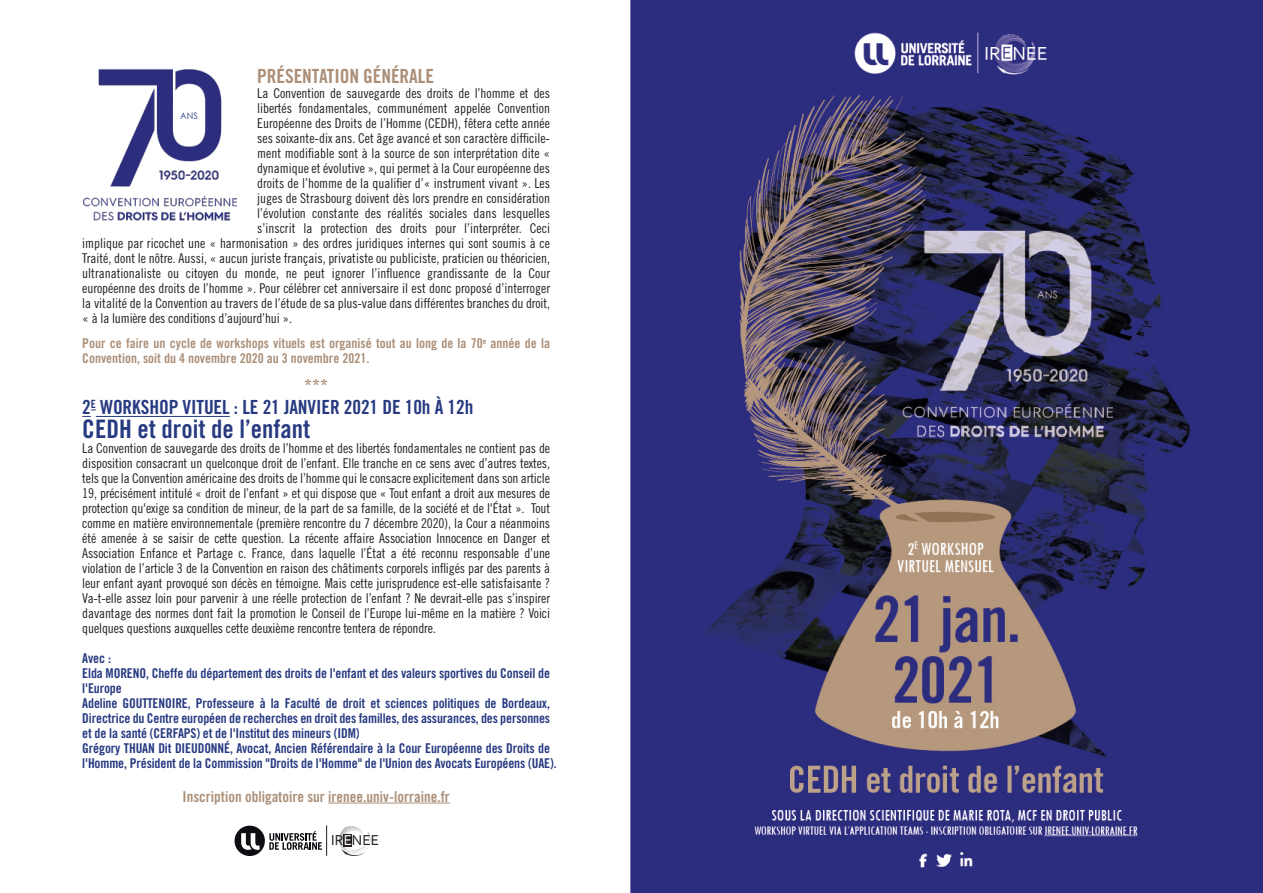
<style>
.page{position:relative;width:1263px;height:893px;background:#fff}
.page>*{position:absolute;margin:0;border:0;box-sizing:border-box;transform-origin:0 0}
.t1{font:25.5px "Trade Gothic LT Std Bd Cn 20";color:#273a81}
.t2{font:19.5px "Trade Gothic LT Std Bd Cn 20";letter-spacing:-.005em;color:#273a81}
.t3{font:19.5px "Trade Gothic LT Std Bd Cn 20";letter-spacing:-.005em;color:#ab8f78}
.t4{font:18px "Trade Gothic LT Std Bd Cn 20";color:#ab8f78}
.t5{font:15.15px "Corbel";color:#231f20}
.t6{font:15px "Trade Gothic LT Std Bd Cn 20";color:#ab8f78}
.t7{font:13.5px/15px "Trade Gothic LT Std Cn 18";color:#231f20;text-align:justify}
.t8{font:13.5px/15px "Trade Gothic LT Std Bd Cn 20";letter-spacing:-.01em;color:#273a81}
.t9{font:13.5px/15px "Trade Gothic LT Std Bd Cn 20";color:#ab8f78}
.t10{font:8.85px "Century Gothic";color:#273a81}
.s1{color:#fff}
</style>
<div class="page">
<hr style="left:96px;top:416px;width:134px;height:1px;background:#273a81">
<hr style="left:328px;top:803px;width:122px;height:1px;background:#ab8f78">
<img style="left:83px;top:69px;width:153px;height:151px">
<svg style="left:339px;top:826px;width:32px;height:30px"></svg>
<svg style="left:269px;top:831px;width:53px;height:19px"></svg>
<div style="left:235px;top:826px;width:30px;height:30px;background:#0f0c12;border-radius:50%"></div>
<svg style="left:241px;top:833px;width:19px;height:17px"></svg>
<hr style="left:326px;top:825px;width:1px;height:31px;background:#231f20">
<img style="left:631px;top:0;width:632px;height:893px">
<h2 class="t3" style="left:257px;top:64px;width:178px">PRÉSENTATION GÉNÉRALE</h2>
<p class="t7" style="left:257px;top:85px;width:294px">La Convention de sauvegarde des droits de l’homme et des</p>
<p class="t7" style="left:257px;top:100px;width:294px">libertés fondamentales, communément appelée Convention</p>
<p class="t7" style="left:257px;top:115px;width:294px">Européenne des Droits de l’Homme (CEDH), fêtera cette année</p>
<p class="t7" style="left:257px;top:130px;width:294px">ses soixante-dix ans. Cet âge avancé et son caractère difficile-</p>
<p class="t7" style="left:257px;top:145px;width:294px">ment modifiable sont à la source de son interprétation dite «</p>
<p class="t7" style="left:257px;top:160px;width:294px">dynamique et évolutive », qui permet à la Cour européenne des</p>
<p class="t7" style="left:257px;top:175px;width:294px">droits de l’homme de la qualifier d’« instrument vivant ». Les</p>
<p class="t7" style="left:257px;top:190px;width:294px">juges de Strasbourg doivent dès lors prendre en considération</p>
<p class="t7" style="left:257px;top:205px;width:294px">l’évolution constante des réalités sociales dans lesquelles</p>
<p class="t7" style="left:257px;top:220px;width:294px">s’inscrit la protection des droits pour l’interpréter. Ceci</p>
<p class="t7" style="left:82px;top:235px;width:469px">implique par ricochet une « harmonisation » des ordres juridiques internes qui sont soumis à ce</p>
<p class="t7" style="left:82px;top:250px;width:469px">Traité, dont le nôtre. Aussi, « aucun juriste français, privatiste ou publiciste, praticien ou théoricien,</p>
<p class="t7" style="left:82px;top:265px;width:469px">ultranationaliste ou citoyen du monde, ne peut ignorer l’influence grandissante de la Cour</p>
<p class="t7" style="left:82px;top:280px;width:469px">européenne des droits de l’homme ». Pour célébrer cet anniversaire il est donc proposé d’interroger</p>
<p class="t7" style="left:82px;top:295px;width:469px">la vitalité de la Convention au travers de l’étude de sa plus-value dans différentes branches du droit,</p>
<p class="t7" style="left:82px;top:310px;width:211px">« à la lumière des conditions d’aujourd’hui ».</p>
<p class="t9" style="left:82px;top:336px;width:469px">Pour ce faire un cycle de workshops vituels est organisé tout au long de la 70<sup>e</sup> année de la<br>Convention, soit du 4 novembre 2020 au 3 novembre 2021.</p>
<h3 class="t4" style="left:304px;top:375px;width:25px">***</h3>
<h2 class="t2" style="left:82px;top:396px;width:392px">2<sup>E</sup> WORKSHOP VITUEL : LE 21 JANVIER 2021 DE 10h À 12h</h2>
<h1 class="t1" style="left:82px;top:414px;width:229px">CEDH et droit de l’enfant</h1>
<p class="t7" style="left:82px;top:441px;width:469px">La Convention de sauvegarde des droits de l’homme et des libertés fondamentales ne contient pas de disposition consacrant un quelconque droit de l’enfant. Elle tranche en ce sens avec d’autres textes, tels que la Convention américaine des droits de l’homme qui le consacre explicitement dans son article 19, précisément intitulé « droit de l’enfant » et qui dispose que « Tout enfant a droit aux mesures de protection qu'exige sa condition de mineur, de la part de sa famille, de la société et de l'État ». Tout comme en matière environnementale (première rencontre du 7 décembre 2020), la Cour a néanmoins été amenée à se saisir de cette question. La récente affaire Association Innocence en Danger et Association Enfance et Partage c. France, dans laquelle l’État a été reconnu responsable d’une violation de l’article 3 de la Convention en raison des châtiments corporels infligés par des parents à leur enfant ayant provoqué son décès en témoigne. Mais cette jurisprudence est-elle satisfaisante ?<br>Va-t-elle assez loin pour parvenir à une réelle protection de l’enfant ? Ne devrait-elle pas s’inspirer davantage des normes dont fait la promotion le Conseil de l’Europe lui-même en la matière ? Voici quelques questions auxquelles cette deuxième rencontre tentera de répondre.</p>
<p class="t8" style="left:82px;top:651px;width:476px">Avec :<br>Elda MORENO, Cheffe du département des droits de l'enfant et des valeurs sportives du Conseil de l'Europe<br>Adeline GOUTTENOIRE, Professeure à la Faculté de droit et sciences politiques de Bordeaux, Directrice du Centre européen de recherches en droit des familles, des assurances, des personnes et de la santé (CERFAPS) et de l'Institut des mineurs (IDM)<br>Grégory THUAN Dit DIEUDONNÉ, Avocat, Ancien Référendaire à la Cour Européenne des Droits de l'Homme, Président de la Commission "Droits de l'Homme" de l'Union des Avocats Européens (UAE).</p>
<p class="t6" style="left:183px;top:787px;width:269px">Inscription obligatoire sur irenee.univ-lorraine.fr</p>
<p class="t10" style="left:180px;top:110px;width:19px">ANS</p>
<p class="t5" style="left:331px;top:831px;width:50px">IR<span class="s1">E</span>NEE</p>
</div>
